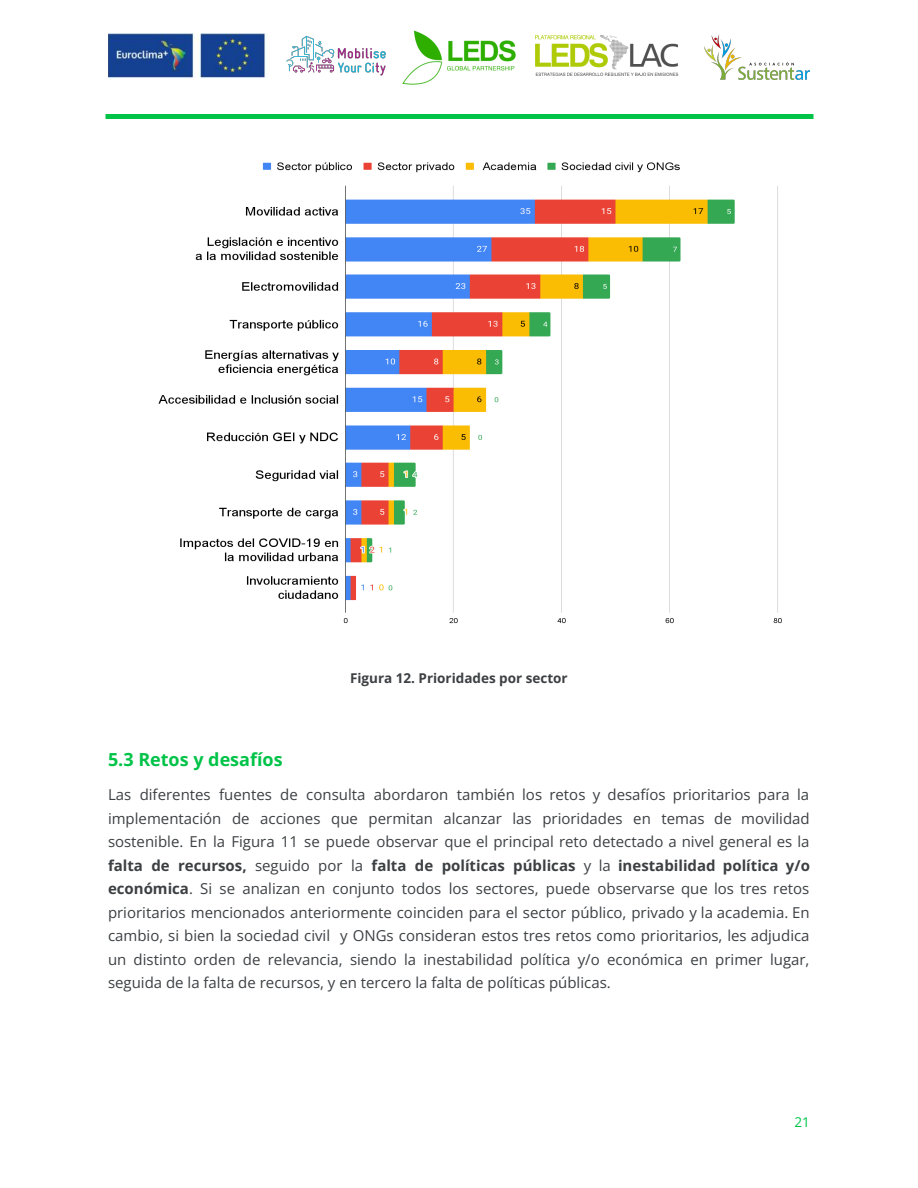
<style>
.page{position:relative;width:918px;height:1188px;background:#fff}
.page>*{position:absolute;margin:0;border:0;box-sizing:border-box;transform-origin:0 0}
.t1{font:700 18px "Open Sans";color:#00c348}
.t2{font:15px/23.5px "Open Sans";color:#3c4043;text-align:justify}
.t3{font:700 13.5px "Open Sans";color:#3c4043}
.t4{font:13.5px "Open Sans";color:#00c348}
.s1{font-weight:700}
</style>
<div class="page">
<img style="left:704px;top:35px;width:106px;height:45px">
<img style="left:403px;top:30px;width:112px;height:54px">
<img style="left:108px;top:34px;width:158px;height:45px">
<img style="left:536px;top:35px;width:143px;height:41px">
<img style="left:286px;top:35px;width:100px;height:41px">
<img style="left:158px;top:162px;width:624px;height:462px">
<hr style="left:106px;top:115px;width:707px;height:3px;background:#00c348">
<p class="t3" style="left:350px;top:669px;width:219px">Figura 12. Prioridades por sector</p>
<p class="t1" style="left:108px;top:747px;width:176px">5.3 Retos y desafíos</p>
<p class="t2" style="left:108px;top:783px;width:703px">Las diferentes fuentes de consulta abordaron también los retos y desafíos prioritarios para la implementación de acciones que permitan alcanzar las prioridades en temas de movilidad sostenible. En la Figura 11 se puede observar que el principal reto detectado a nivel general es la <span class="s1">falta de recursos,</span> seguido por la <span class="s1">falta de políticas públicas</span> y la <span class="s1">inestabilidad política y/o económica</span>. Si se analizan en conjunto todos los sectores, puede observarse que los tres retos prioritarios mencionados anteriormente coinciden para el sector público, privado y la academia. En cambio, si bien la sociedad civil y ONGs consideran estos tres retos como prioritarios, les adjudica un distinto orden de relevancia, siendo la inestabilidad política y/o económica en primer lugar, seguida de la falta de recursos, y en tercero la falta de políticas públicas.</p>
<p class="t4" style="left:795px;top:1113px;width:17px">21</p>
</div>
